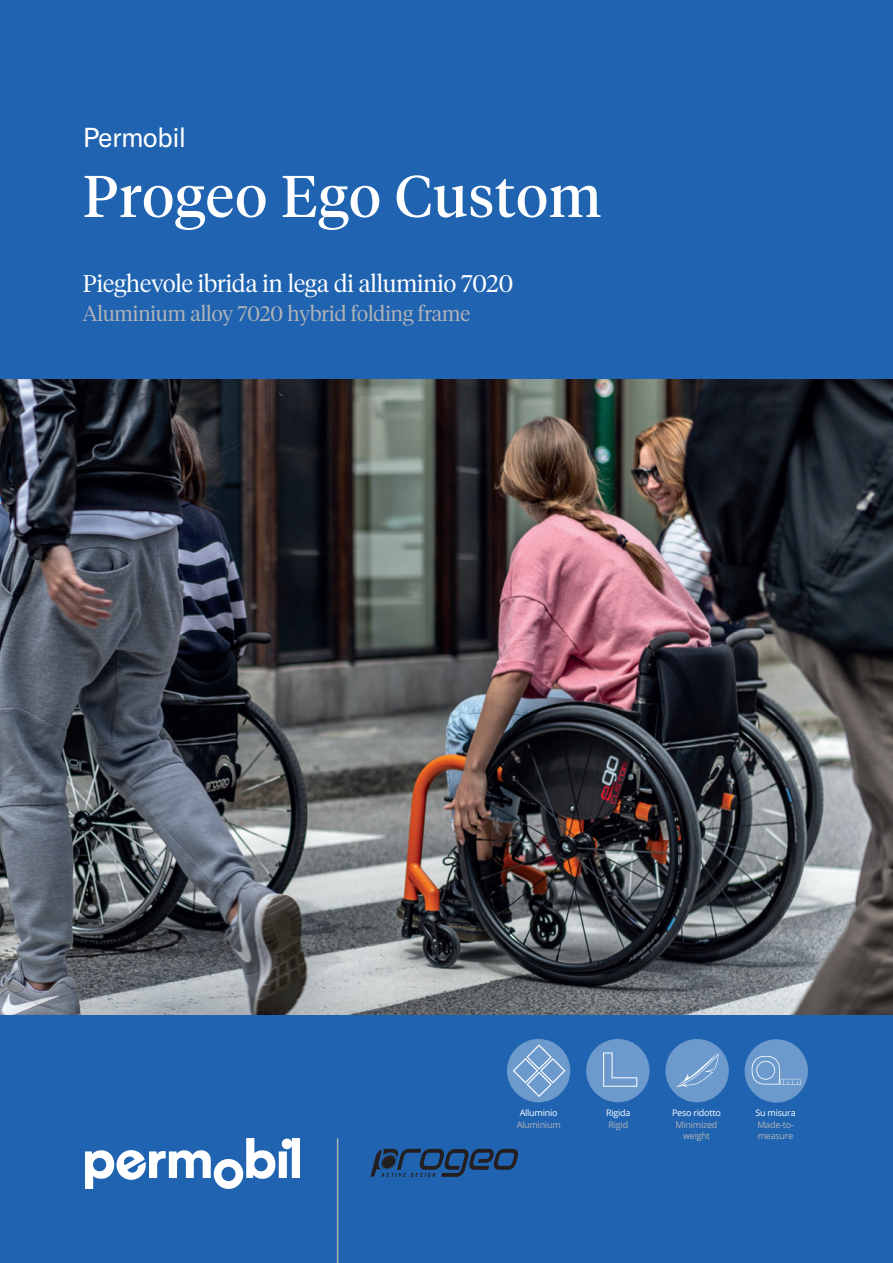
<style>
.page{position:relative;width:893px;height:1263px;background:#2064b1}
.page>*{position:absolute;margin:0;border:0;box-sizing:border-box;transform-origin:0 0}
.t1{font:58.5px "Tiempos Headline";letter-spacing:.02em;color:#fff}
.t2{font:27px "GT America";letter-spacing:-.025em;color:#fff}
.t3{font:300 24px "Tiempos Headline";color:#fff}
.t4{font:300 21px "Tiempos Headline";color:#b2b3b7}
.t5{font:9px/10.8px "Open Sans";letter-spacing:-.025em;color:#b2b3b7}
.t6{font:9px "Open Sans";letter-spacing:-.025em;color:#fff}
</style>
<div class="page">
<svg style="left:371px;top:1149px;width:147px;height:28px;background:#214978"></svg>
<hr style="left:337px;top:1138px;width:1px;height:125px;background:#b2b3b7">
<img style="left:85px;top:1138px;width:215px;height:50px">
<img style="left:0;top:379px;width:893px;height:635px">
<div style="left:665px;top:1039px;width:64px;height:63px;background:#6d9acc;border-radius:50%"></div>
<svg style="left:677px;top:1053px;width:42px;height:35px"></svg>
<div style="left:586px;top:1039px;width:63px;height:63px;background:#6d9acc;border-radius:50%"></div>
<svg style="left:603px;top:1052px;width:34px;height:35px"></svg>
<div style="left:507px;top:1039px;width:63px;height:63px;background:#6d9acc;border-radius:50%"></div>
<svg style="left:513px;top:1044px;width:52px;height:53px"></svg>
<div style="left:745px;top:1039px;width:63px;height:63px;background:#6d9acc;border-radius:50%"></div>
<svg style="left:752px;top:1056px;width:49px;height:28px"></svg>
<p class="t2" style="left:83px;top:122px;width:105px">Permobil</p>
<p class="t1" style="left:83px;top:156px;width:520px">Progeo Ego Custom</p>
<p class="t3" style="left:83px;top:267px;width:432px">Pieghevole ibrida in lega di alluminio 7020</p>
<p class="t4" style="left:83px;top:299px;width:389px">Aluminium alloy 7020 hybrid folding frame</p>
<p class="t6" style="left:520px;top:1106px;width:39px">Alluminio</p>
<p class="t6" style="left:606px;top:1106px;width:26px">Rigida</p>
<p class="t6" style="left:672px;top:1106px;width:50px">Peso ridotto</p>
<p class="t6" style="left:755px;top:1106px;width:42px">Su misura</p>
<p class="t5" style="left:517px;top:1119px;width:46px">Aluminium</p>
<p class="t5" style="left:609px;top:1119px;width:21px">Rigid</p>
<p class="t5" style="left:676px;top:1119px;width:43px">Minimized</p>
<p class="t5" style="left:683px;top:1130px;width:28px">weight</p>
<p class="t5" style="left:757px;top:1119px;width:38px">Made-to&shy;measure</p>
</div>
